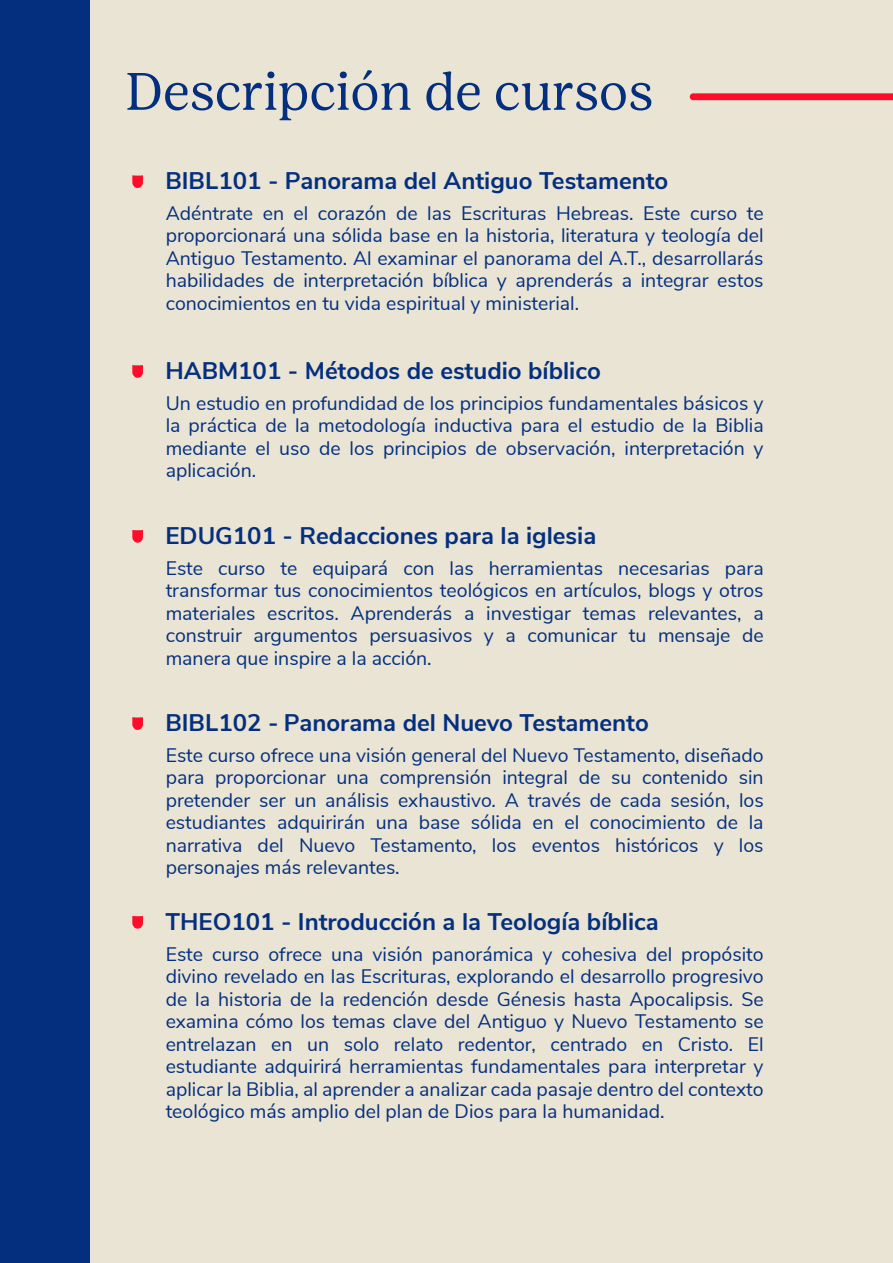
<style>
.page{position:relative;width:893px;height:1263px;background:#e9e4d3}
.page>*{position:absolute;margin:0;border:0;box-sizing:border-box;transform-origin:0 0}
.t1{font:52.5px "Lust Text";color:#042f7f}
.t2{font:700 24px "Nunito Sans";color:#042f7f}
.t3{font:19.5px/22.5px "Nunito Sans";color:#042f7f;text-align:justify}
</style>
<div class="page">
<svg style="left:132px;top:175px;width:11px;height:13px"></svg>
<svg style="left:132px;top:365px;width:11px;height:13px"></svg>
<svg style="left:132px;top:530px;width:11px;height:13px"></svg>
<svg style="left:132px;top:717px;width:11px;height:13px"></svg>
<svg style="left:132px;top:916px;width:11px;height:13px"></svg>
<svg style="left:690px;top:93px;width:203px;height:7px"></svg>
<div style="left:0;top:0;width:90px;height:1263px;background:#042f7f"></div>
<h1 class="t1" style="left:125px;top:61px;width:530px">Descripción de cursos</h1>
<p class="t2" style="left:165px;top:164px;width:504px">BIBL101 - Panorama del Antiguo Testamento</p>
<p class="t3" style="left:166px;top:201px;width:599px">Adéntrate en el corazón de las Escrituras Hebreas. Este curso te proporcionará una sólida base en la historia, literatura y teología del Antiguo Testamento. Al examinar el panorama del A.T., desarrollarás habilidades de interpretación bíblica y aprenderás a integrar estos conocimientos en tu vida espiritual y ministerial.</p>
<p class="t2" style="left:165px;top:353px;width:437px">HABM101 - Métodos de estudio bíblico</p>
<p class="t3" style="left:166px;top:390px;width:600px">Un estudio en profundidad de los principios fundamentales básicos y la práctica de la metodología inductiva para el estudio de la Biblia mediante el uso de los principios de observación, interpretación y aplicación.</p>
<p class="t2" style="left:165px;top:518px;width:432px">EDUG101 - Redacciones para la iglesia</p>
<p class="t3" style="left:166px;top:555px;width:599px">Este curso te equipará con las herramientas necesarias para transformar tus conocimientos teológicos en artículos, blogs y otros materiales escritos. Aprenderás a investigar temas relevantes, a construir argumentos persuasivos y a comunicar tu mensaje de manera que inspire a la acción.</p>
<p class="t2" style="left:165px;top:705px;width:485px">BIBL102 - Panorama del Nuevo Testamento</p>
<p class="t3" style="left:166px;top:743px;width:600px">Este curso ofrece una visión general del Nuevo Testamento, diseñado para proporcionar una comprensión integral de su contenido sin pretender ser un análisis exhaustivo. A través de cada sesión, los estudiantes adquirirán una base sólida en el conocimiento de la narrativa del Nuevo Testamento, los eventos históricos y los personajes más relevantes.</p>
<p class="t2" style="left:165px;top:904px;width:495px">THEO101 - Introducción a la Teología bíblica</p>
<p class="t3" style="left:166px;top:941px;width:599px">Este curso ofrece una visión panorámica y cohesiva del propósito divino revelado en las Escrituras, explorando el desarrollo progresivo de la historia de la redención desde Génesis hasta Apocalipsis. Se examina cómo los temas clave del Antiguo y Nuevo Testamento se entrelazan en un solo relato redentor, centrado en Cristo. El estudiante adquirirá herramientas fundamentales para interpretar y aplicar la Biblia, al aprender a analizar cada pasaje dentro del contexto teológico más amplio del plan de Dios para la humanidad.</p>
</div>
